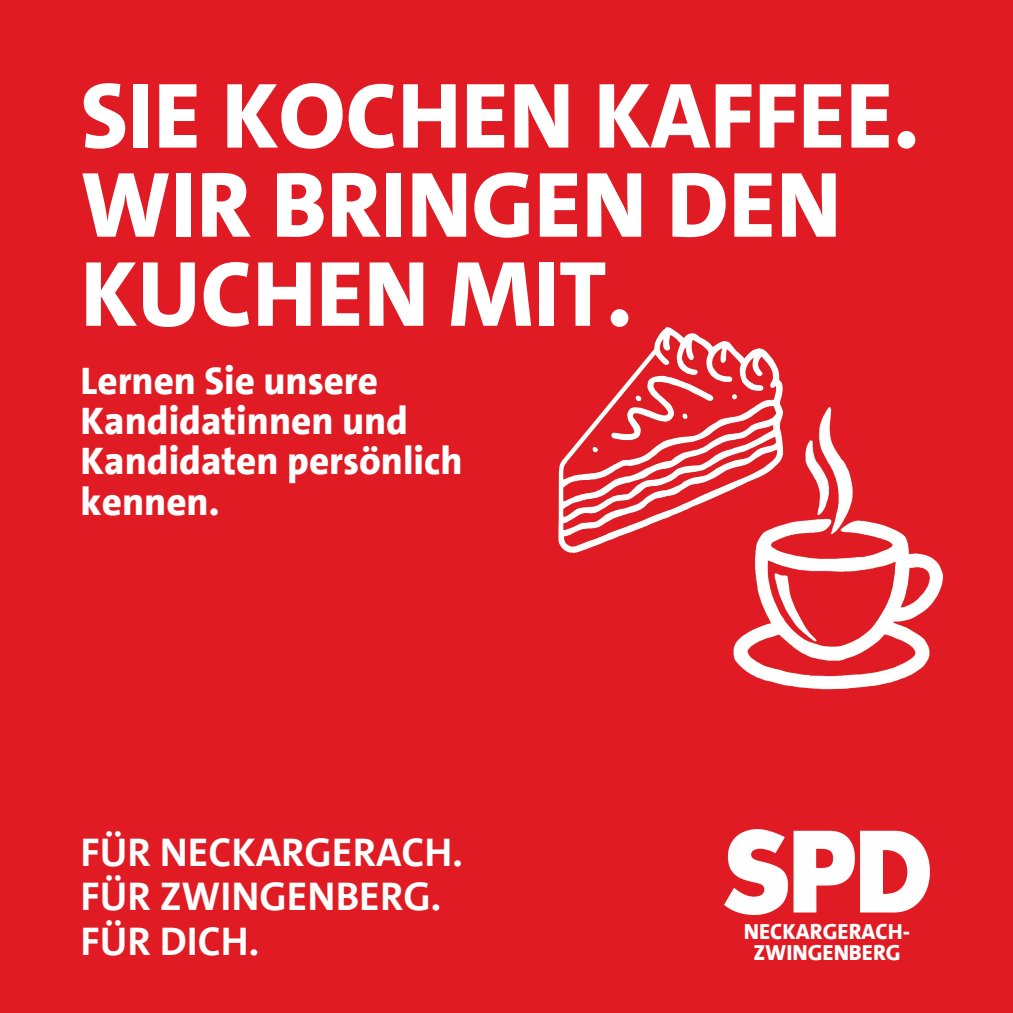
<style>
.page{position:relative;width:1013px;height:1013px;background:#fff}
.page>*{position:absolute;margin:0;border:0;box-sizing:border-box;transform-origin:0 0}
.t1{font:800 93.75px/89px "SPD The Sans Versal";color:#fff}
.t2{font:700 40.62px/44px "SPD The Sans";color:#fff}
.t3{font:800 39px/40.2px "SPD The Sans";color:#fff}
.t4{font:800 22.12px/20.8px "SPD The Sans Versal";color:#fff;text-align:center}
</style>
<div class="page">
<div style="left:0;top:0;width:1012px;height:1012px;background:#e01b23"></div>
<img style="left:724px;top:829px;width:205px;height:85px">
<img style="left:733px;top:407px;width:211px;height:283px">
<img style="left:558px;top:327px;width:234px;height:236px">
<h1 class="t1" style="left:81px;top:72px;width:840px">SIE KOCHEN KAFFEE.<br>WIR BRINGEN DEN<br>KUCHEN MIT.</h1>
<p class="t3" style="left:81px;top:361px;width:383px">Lernen Sie unsere<br>Kandidatinnen und<br>Kandidaten persönlich kennen.</p>
<p class="t2" style="left:81px;top:831px;width:384px">FÜR NECKARGERACH.<br>FÜR ZWINGENBERG.<br>FÜR DICH.</p>
<p class="t4" style="left:743px;top:921px;width:168px">NECKARGERACH-<br>ZWINGENBERG</p>
</div>
